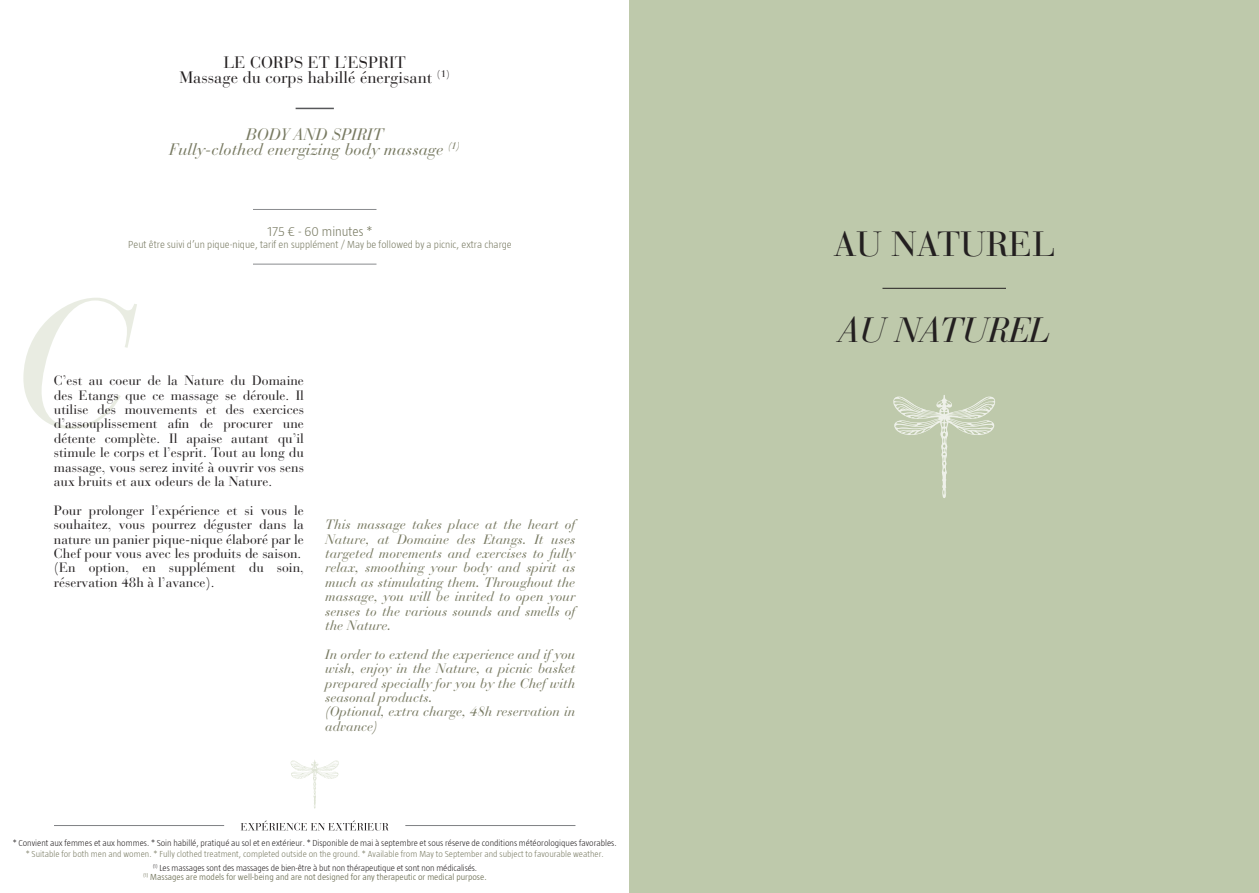
<style>
.page{position:relative;width:1259px;height:893px;background:#fff}
.page>*{position:absolute;margin:0;border:0;box-sizing:border-box;transform-origin:0 0}
.TITRE_GRDE_PARTIE{font:34.8px "Bauer Bodoni";color:#231f20}
.TITRE_GRDE_PARTIE-2{font:italic 34.8px "Bauer Bodoni";color:#231f20}
.SOUS_TITRE_UK{font:italic 16.5px "Bauer Bodoni";color:#787a62}
.SOUS_TITRES_FR{font:16.5px "Bauer Bodoni";color:#231f20}
.TITRES_FR{font:16.5px "Bauer Bodoni";color:#231f20}
.TITRE_UK{font:italic 16.5px "Bauer Bodoni";color:#787a62}
.texte_courant_FR{font:13.5px/14.4px "Bauer Bodoni";color:#231f20;text-align:justify}
.texte_courant_UK{font:italic 13.5px/14.4px "Bauer Bodoni";color:#787a62;text-align:justify}
.timing_soin{font:300 13.5px "Taz";color:#787a62}
.timing_soin-2{font:300 10.5px "Taz";color:#787a62}
.t1{font:300 9px "Taz";color:#231f20}
.t2{font:300 9px "Taz";color:#787a62}
.t3{font:300 9px "Taz";color:#787a62}
</style>
<div class="page">
<div style="left:629px;top:0;width:630px;height:893px;background:#bec9ab"></div>
<hr style="left:882px;top:288px;width:124px;height:1px;background:#231f20">
<svg style="left:291px;top:760px;width:48px;height:49px"></svg>
<hr style="left:54px;top:825px;width:170px;height:1px;background:#808285">
<hr style="left:405px;top:825px;width:170px;height:1px;background:#808285">
<hr style="left:253px;top:209px;width:123px;height:1px;background:#8a8c8f">
<hr style="left:253px;top:264px;width:123px;height:1px;background:#8a8c8f">
<hr style="left:296px;top:108px;width:38px;height:1px;background:#57585a">
<svg style="left:241px;top:820px;width:147px;height:10px"></svg>
<svg style="left:893px;top:395px;width:102px;height:103px"></svg>
<svg style="left:23px;top:298px;width:114px;height:131px"></svg>
<p class="TITRES_FR" style="left:223px;top:53px;width:184px">LE CORPS ET L’ESPRIT</p>
<p class="SOUS_TITRES_FR" style="left:179px;top:67px;width:272px">Massage du corps habillé énergisant <sup>(1)</sup></p>
<p class="TITRE_UK" style="left:246px;top:125px;width:139px">BODY AND SPIRIT</p>
<p class="SOUS_TITRE_UK" style="left:169px;top:139px;width:292px">Fully-clothed energizing body massage <sup>(1)</sup></p>
<p class="timing_soin" style="left:268px;top:224px;width:106px">175 € - 60 minutes *</p>
<p class="timing_soin-2" style="left:128px;top:239px;width:385px">Peut être suivi d’un pique-nique, tarif en supplément / May be followed by a picnic, extra charge</p>
<p class="texte_courant_FR" style="left:54px;top:374px;width:252px">C’est au coeur de la Nature du Domaine des Etangs que ce massage se déroule. Il utilise des mouvements et des exercices d’assouplissement afin de procurer une détente complète. Il apaise autant qu’il stimule le corps et l’esprit. Tout au long du massage, vous serez invité à ouvrir vos sens aux bruits et aux odeurs de la Nature.</p>
<p class="texte_courant_FR" style="left:54px;top:503px;width:252px">Pour prolonger l’expérience et si vous le souhaitez, vous pourrez déguster dans la nature un panier pique-nique élaboré par le Chef pour vous avec les produits de saison.</p>
<p class="texte_courant_FR" style="left:54px;top:561px;width:252px">(En option, en supplément du soin, réservation 48h à l’avance).</p>
<p class="texte_courant_UK" style="left:325px;top:518px;width:252px">This massage takes place at the heart of Nature, at Domaine des Etangs. It uses targeted movements and exercises to fully relax, smoothing your body and spirit as much as stimulating them. Throughout the massage, you will be invited to open your senses to the various sounds and smells of the Nature.</p>
<p class="texte_courant_UK" style="left:325px;top:647px;width:252px">In order to extend the experience and if you wish, enjoy in the Nature, a picnic basket prepared specially for you by the Chef with seasonal products.</p>
<p class="texte_courant_UK" style="left:325px;top:705px;width:252px">(Optional, extra charge, 48h reservation in advance)</p>
<p class="t1" style="left:13px;top:839px;width:605px">* Convient aux femmes et aux hommes. * Soin habillé, pratiqué au sol et en extérieur. * Disponible de mai à septembre et sous réserve de conditions météorologiques favorables.</p>
<p class="t2" style="left:26px;top:849px;width:579px">* Suitable for both men and women. * Fully clothed treatment, completed outside on the ground. * Available from May to September and subject to favourable weather.</p>
<p class="t1" style="left:153px;top:863px;width:326px"><sup>(1)</sup> Les massages sont des massages de bien-être à but non thérapeutique et sont non médicalisés.</p>
<p class="t3" style="left:143px;top:872px;width:345px"><sup>(1)</sup> Massages are models for well-being and are not designed for any therapeutic or medical purpose.</p>
<p class="TITRE_GRDE_PARTIE" style="left:833px;top:223px;width:224px">AU NATUREL</p>
<p class="TITRE_GRDE_PARTIE-2" style="left:838px;top:309px;width:213px">AU NATUREL</p>
</div>
